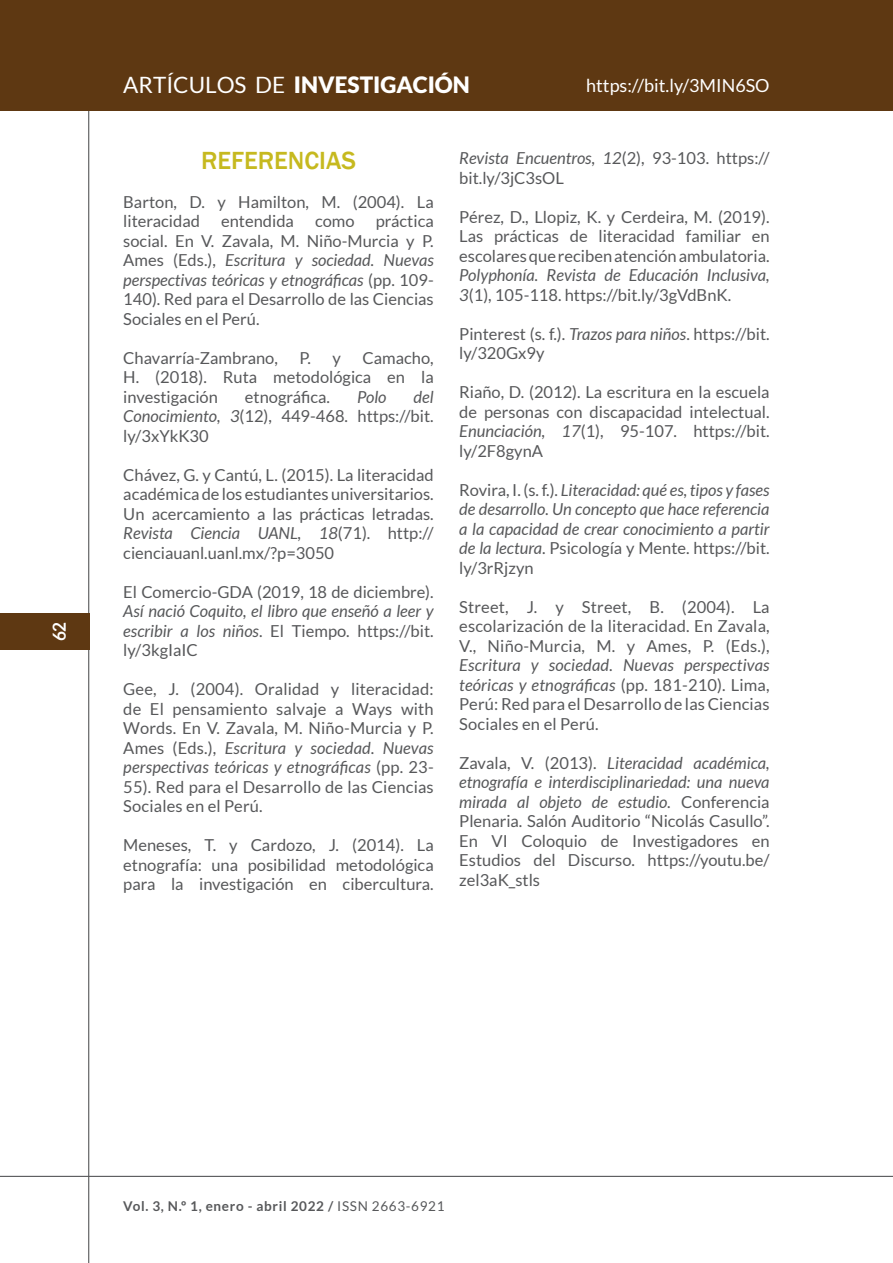
<style>
.page{position:relative;width:893px;height:1263px;background:#fff}
.page>*{position:absolute;margin:0;border:0;box-sizing:border-box;transform-origin:0 0}
.t1{font:500 25.5px "Franklin Gothic";color:#c6b91f}
.t2{font:900 22.5px "Lato";color:#fff}
.t3{font:18px "Lato";color:#fff}
.t4{font:700 18px "Lato";color:#fff;scale:.95 1}
.t5{font:16.5px/19.5px "Lato";color:#57585a;text-align:justify}
.t6{font:italic 16.5px/19.5px "Lato";color:#57585a;text-align:justify}
.t7{font:700 13.5px "Lato";letter-spacing:.05em;color:#57585a}
.s1{font-weight:400}
.s2{font-style:italic}
.s3{font-style:normal}
</style>
<div class="page">
<hr style="left:88px;top:104px;width:1px;height:1159px;background:#57585a">
<div style="left:0;top:613px;width:89px;height:37px;background:#5e3812"></div>
<div style="left:0;top:0;width:893px;height:111px;background:#5e3812"></div>
<hr style="left:0;top:1176px;width:893px;height:1px;background:#57585a">
<p class="t4" style="left:49px;top:641px;width:22px;rotate:-90deg">62</p>
<h2 class="t2" style="left:123px;top:72px;width:348px"><span class="s1">ARTÍCULOS DE</span> INVESTIGACIÓN</h2>
<p class="t3" style="left:586px;top:75px;width:185px">https://bit.ly/3MIN6SO</p>
<p class="t1" style="left:201px;top:145px;width:156px">REFERENCIAS</p>
<p class="t5" style="left:123px;top:192px;width:312px">Barton, D. y Hamilton, M. (2004). La literacidad</p>
<p class="t5" style="left:221px;top:211px;width:74px">entendida</p>
<p class="t5" style="left:315px;top:211px;width:41px">como</p>
<p class="t5" style="left:123px;top:211px;width:312px;text-indent:252px">práctica social. En V. Zavala, M. Niño-Murcia y P.<br>Ames (Eds.), <span class="s2">Escritura y sociedad. Nuevas perspectivas teóricas y etnográficas</span> (pp. 109- 140). Red para el Desarrollo de las Ciencias Sociales en el Perú.</p>
<p class="t5" style="left:123px;top:348px;width:156px">Chavarría-Zambrano,</p>
<p class="t5" style="left:299px;top:348px;width:43px">P. y</p>
<p class="t5" style="left:123px;top:348px;width:312px;text-indent:239px">Camacho, H. (2018). Ruta metodológica en la investigación</p>
<p class="t5" style="left:245px;top:387px;width:87px">etnográfica.</p>
<p class="t6" style="left:357px;top:388px;width:31px">Polo</p>
<p class="t5" style="left:123px;top:387px;width:312px;text-indent:290px"><span class="s2">del Conocimiento, 3</span>(12), 449-468. https://bit. ly/3xYkK30</p>
<p class="t5" style="left:123px;top:465px;width:312px">Chávez, G. y Cantú, L. (2015). La literacidad académica de los estudiantes universitarios.<br>Un acercamiento a las prácticas letradas.<br><span class="s2">Revista Ciencia UANL, 18</span>(71). http:// cienciauanl.uanl.mx/?p=3050</p>
<p class="t5" style="left:123px;top:582px;width:312px">El Comercio-GDA (2019, 18 de diciembre).<br><span class="s2">Así nació Coquito, el libro que enseñó a leer y escribir a los niños</span>. El Tiempo. https://bit. ly/3kgIaIC</p>
<p class="t5" style="left:123px;top:679px;width:312px">Gee, J. (2004). Oralidad y literacidad: de El pensamiento salvaje a Ways with Words. En V. Zavala, M. Niño-Murcia y P.<br>Ames (Eds.), <span class="s2">Escritura y sociedad. Nuevas perspectivas teóricas y etnográficas</span> (pp. 23- 55). Red para el Desarrollo de las Ciencias Sociales en el Perú.</p>
<p class="t5" style="left:123px;top:835px;width:312px">Meneses, T. y Cardozo, J. (2014). La etnografía: una posibilidad metodológica para la investigación en cibercultura.</p>
<p class="t5" style="left:459px;top:148px;width:312px"><span class="s2">Revista Encuentros, 12</span>(2), 93-103. https:// bit.ly/3jC3sOL</p>
<p class="t5" style="left:459px;top:207px;width:312px">Pérez, D., Llopiz, K. y Cerdeira, M. (2019).<br>Las prácticas de literacidad familiar en escolares que reciben atención ambulatoria.<br><span class="s2">Polyphonía. Revista de Educación Inclusiva, 3</span>(1), 105-118. https://bit.ly/3gVdBnK.</p>
<p class="t5" style="left:459px;top:324px;width:312px">Pinterest (s. f.). <span class="s2">Trazos para niños</span>. https://bit. ly/320Gx9y</p>
<p class="t5" style="left:459px;top:382px;width:312px">Riaño, D. (2012). La escritura en la escuela de personas con discapacidad intelectual.<br><span class="s2">Enunciación, 17</span>(1), 95-107. https://bit. ly/2F8gynA</p>
<p class="t6" style="left:459px;top:480px;width:312px"><span class="s3">Rovira, I. (s. f.).</span> Literacidad: qué es, tipos y fases de desarrollo. Un concepto que hace referencia a la capacidad de crear conocimiento a partir de la lectura<span class="s3">. Psicología y Mente. https://bit. ly/3rRjzyn</span></p>
<p class="t5" style="left:459px;top:597px;width:312px">Street, J. y Street, B. (2004). La escolarización de la literacidad. En Zavala, V., Niño-Murcia, M. y Ames, P. (Eds.), <span class="s2">Escritura y sociedad. Nuevas perspectivas teóricas y etnográficas</span> (pp. 181-210). Lima, Perú: Red para el Desarrollo de las Ciencias Sociales en el Perú.</p>
<p class="t5" style="left:459px;top:753px;width:312px">Zavala, V. (2013). <span class="s2">Literacidad académica, etnografía e interdisciplinariedad: una nueva mirada al objeto de estudio.</span> Conferencia Plenaria. Salón Auditorio “Nicolás Casullo”.<br>En VI Coloquio de Investigadores en Estudios del Discurso. https://youtu.be/ zel3aK_stls</p>
<p class="t7" style="left:123px;top:1198px;width:323px">Vol. 3, N.º 1, enero - abril 2022 / <span class="s1">ISSN 2663-6921</span></p>
</div>
